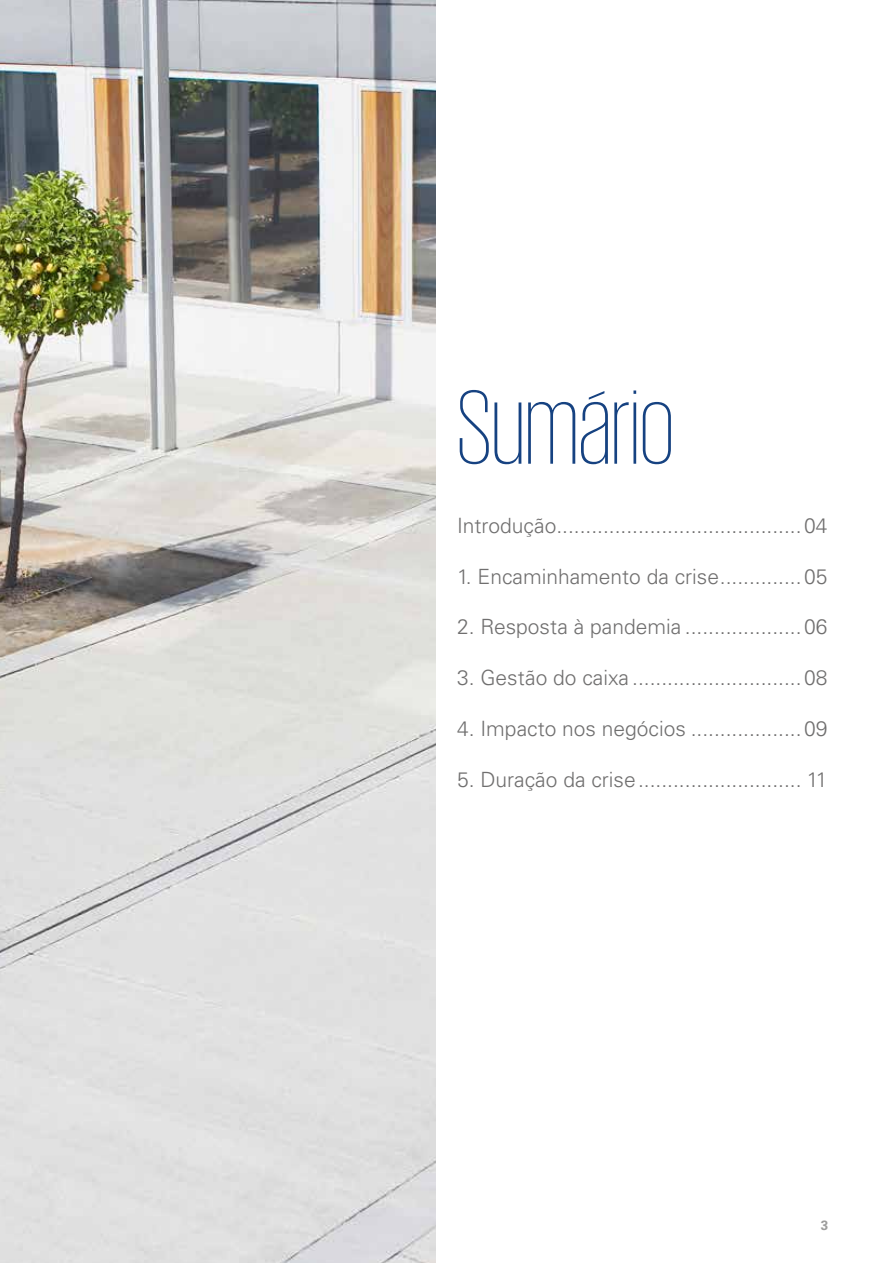
<style>
.page{position:relative;width:893px;height:1263px;background:#fff}
.page>*{position:absolute;margin:0;border:0;box-sizing:border-box;transform-origin:0 0}
.t1{font:200 108px "KPMG";color:#164281}
.t2{font:300 21px "Univers LT Std";color:#706f6f}
.t3{font:700 13.5px "Univers LT Std";color:#9d9d9c}
</style>
<div class="page">
<img style="left:0;top:0;width:436px;height:1263px">
<h1 class="t1" style="left:457px;top:376px;width:218px">Sumário</h1>
<p class="t2" style="left:457px;top:513px;width:372px">Introdução..........................................04</p>
<p class="t2" style="left:457px;top:563px;width:372px">1. Encaminhamento da crise..............05</p>
<p class="t2" style="left:457px;top:614px;width:372px">2. Resposta à pandemia ....................06</p>
<p class="t2" style="left:457px;top:665px;width:372px">3. Gestão do caixa .............................08</p>
<p class="t2" style="left:457px;top:716px;width:372px">4. Impacto nos negócios ...................09</p>
<p class="t2" style="left:457px;top:766px;width:372px">5. Duração da crise............................ 11</p>
<p class="t3" style="left:821px;top:1217px;width:9px">3</p>
</div>
